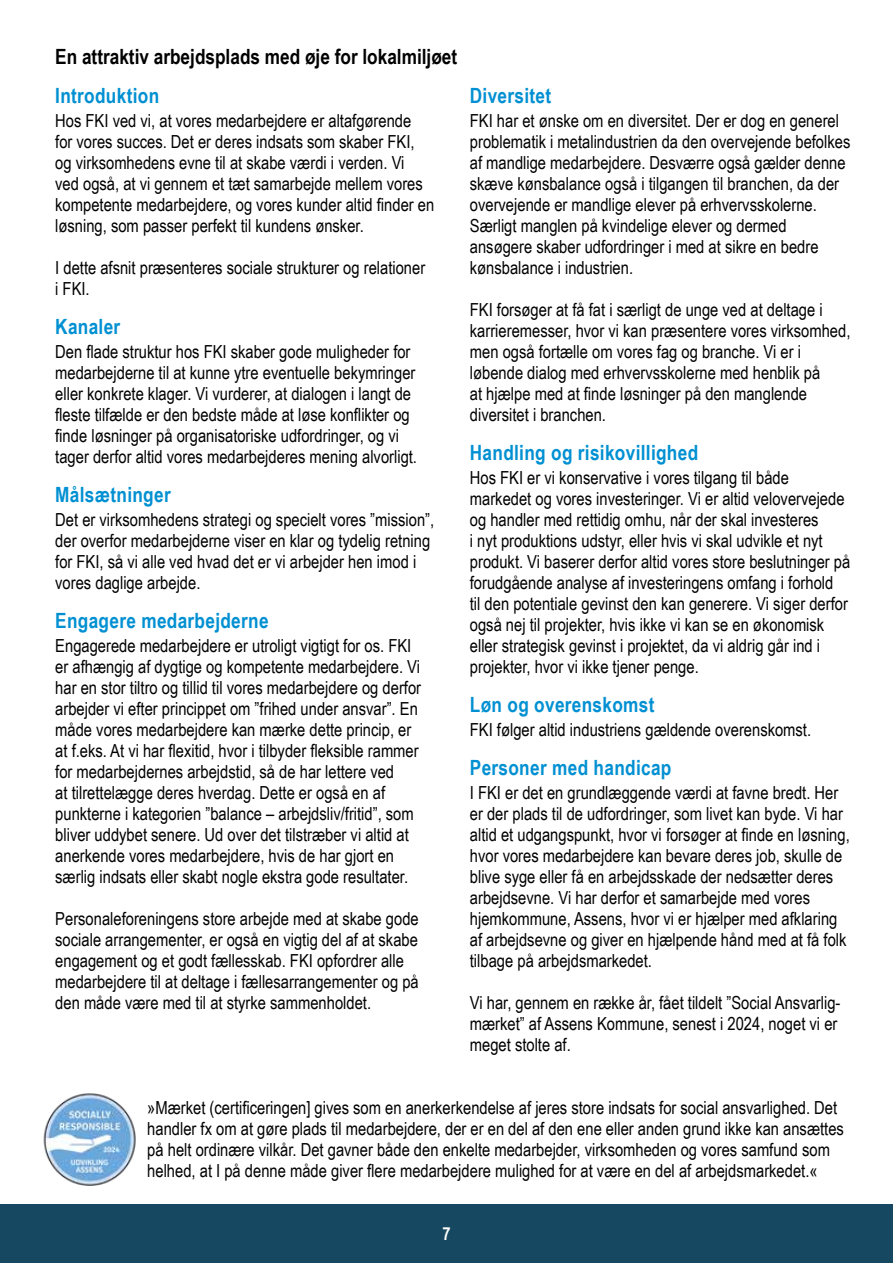
<style>
.page{position:relative;width:893px;height:1263px;background:#fff}
.page>*{position:absolute;margin:0;border:0;box-sizing:border-box;transform-origin:0 0}
.t1{font:700 21px "Arial Narrow";letter-spacing:.015em;color:#0090d2}
.t2{font:700 21px "Arial Narrow";color:#000}
.t3{font:18px/21px "Arial Narrow";color:#000}
.t4{font:700 18px "Arial Narrow";color:#fff}
</style>
<div class="page">
<div style="left:0;top:1204px;width:893px;height:59px;background:#174861"></div>
<img style="left:43px;top:1093px;width:93px;height:93px">
<p class="t2" style="left:55px;top:40px;width:403px">En attraktiv arbejdsplads med øje for lokalmiljøet</p>
<p class="t1" style="left:55px;top:79px;width:105px">Introduktion</p>
<p class="t3" style="left:55px;top:109px;width:381px">Hos FKI ved vi, at vores medarbejdere er altafgørende<br>for vores succes. Det er deres indsats som skaber FKI, og virksomhedens evne til at skabe værdi i verden. Vi<br>ved også, at vi gennem et tæt samarbejde mellem vores kompetente medarbejdere, og vores kunder altid finder en løsning, som passer perfekt til kundens ønsker.</p>
<p class="t3" style="left:55px;top:256px;width:372px">I dette afsnit præsenteres sociale strukturer og relationer i FKI.</p>
<p class="t1" style="left:55px;top:310px;width:67px">Kanaler</p>
<p class="t3" style="left:55px;top:340px;width:363px">Den flade struktur hos FKI skaber gode muligheder for medarbejderne til at kunne ytre eventuelle bekymringer eller konkrete klager. Vi vurderer, at dialogen i langt de fleste tilfælde er den bedste måde at løse konflikter og finde løsninger på organisatoriske udfordringer, og vi tager derfor altid vores medarbejderes mening alvorligt.</p>
<p class="t1" style="left:55px;top:478px;width:117px">Målsætninger</p>
<p class="t3" style="left:55px;top:508px;width:380px">Det er virksomhedens strategi og specielt vores ”mission”, der overfor medarbejderne viser en klar og tydelig retning for FKI, så vi alle ved hvad det er vi arbejder hen imod i vores daglige arbejde.</p>
<p class="t1" style="left:55px;top:604px;width:215px">Engagere medarbejderne</p>
<p class="t3" style="left:55px;top:634px;width:367px">Engagerede medarbejdere er utroligt vigtigt for os. FKI er afhængig af dygtige og kompetente medarbejdere. Vi har en stor tiltro og tillid til vores medarbejdere og derfor arbejder vi efter princippet om ”frihed under ansvar”. En måde vores medarbejdere kan mærke dette princip, er at f.eks. At vi har flexitid, hvor i tilbyder fleksible rammer for medarbejdernes arbejdstid, så de har lettere ved<br>at tilrettelægge deres hverdag. Dette er også en af punkterne i kategorien ”balance – arbejdsliv/fritid”, som bliver uddybet senere. Ud over det tilstræber vi altid at anerkende vores medarbejdere, hvis de har gjort en særlig indsats eller skabt nogle ekstra gode resultater.</p>
<p class="t3" style="left:55px;top:907px;width:365px">Personaleforeningens store arbejde med at skabe gode sociale arrangementer, er også en vigtig del af at skabe engagement og et godt fællesskab. FKI opfordrer alle medarbejdere til at deltage i fællesarrangementer og på den måde være med til at styrke sammenholdet.</p>
<p class="t1" style="left:470px;top:79px;width:83px">Diversitet</p>
<p class="t3" style="left:470px;top:109px;width:382px">FKI har et ønske om en diversitet. Der er dog en generel problematik i metalindustrien da den overvejende befolkes af mandlige medarbejdere. Desværre også gælder denne skæve kønsbalance også i tilgangen til branchen, da der overvejende er mandlige elever på erhvervsskolerne.<br>Særligt manglen på kvindelige elever og dermed ansøgere skaber udfordringer i med at sikre en bedre kønsbalance i industrien.</p>
<p class="t3" style="left:470px;top:298px;width:382px">FKI forsøger at få fat i særligt de unge ved at deltage i karrieremesser, hvor vi kan præsentere vores virksomhed, men også fortælle om vores fag og branche. Vi er i løbende dialog med erhvervsskolerne med henblik på<br>at hjælpe med at finde løsninger på den manglende diversitet i branchen.</p>
<p class="t1" style="left:470px;top:436px;width:230px">Handling og risikovillighed</p>
<p class="t3" style="left:470px;top:466px;width:382px">Hos FKI er vi konservative i vores tilgang til både markedet og vores investeringer. Vi er altid velovervejede og handler med rettidig omhu, når der skal investeres<br>i nyt produktions udstyr, eller hvis vi skal udvikle et nyt produkt. Vi baserer derfor altid vores store beslutninger på forudgående analyse af investeringens omfang i forhold<br>til den potentiale gevinst den kan generere. Vi siger derfor også nej til projekter, hvis ikke vi kan se en økonomisk eller strategisk gevinst i projektet, da vi aldrig går ind i projekter, hvor vi ikke tjener penge.</p>
<p class="t1" style="left:470px;top:688px;width:186px">Løn og overenskomst</p>
<p class="t3" style="left:470px;top:718px;width:343px">FKI følger altid industriens gældende overenskomst.</p>
<p class="t1" style="left:470px;top:751px;width:203px">Personer med handicap</p>
<p class="t3" style="left:470px;top:781px;width:381px">I FKI er det en grundlæggende værdi at favne bredt. Her er der plads til de udfordringer, som livet kan byde. Vi har altid et udgangspunkt, hvor vi forsøger at finde en løsning, hvor vores medarbejdere kan bevare deres job, skulle de blive syge eller få en arbejdsskade der nedsætter deres arbejdsevne. Vi har derfor et samarbejde med vores hjemkommune, Assens, hvor vi er hjælper med afklaring af arbejdsevne og giver en hjælpende hånd med at få folk tilbage på arbejdsmarkedet.</p>
<p class="t3" style="left:470px;top:991px;width:372px">Vi har, gennem en række år, fået tildelt ”Social Ansvarlig&shy;mærket” af Assens Kommune, senest i 2024, noget vi er meget stolte af.</p>
<p class="t3" style="left:147px;top:1096px;width:698px">»Mærket (certificeringen] gives som en anerkerkendelse af jeres store indsats for social ansvarlighed. Det handler fx om at gøre plads til medarbejdere, der er en del af den ene eller anden grund ikke kan ansættes på helt ordinære vilkår. Det gavner både den enkelte medarbejder, virksomheden og vores samfund som helhed, at I på denne måde giver flere medarbejdere mulighed for at være en del af arbejdsmarkedet.«</p>
<p class="t4" style="left:442px;top:1220px;width:10px">7</p>
</div>
